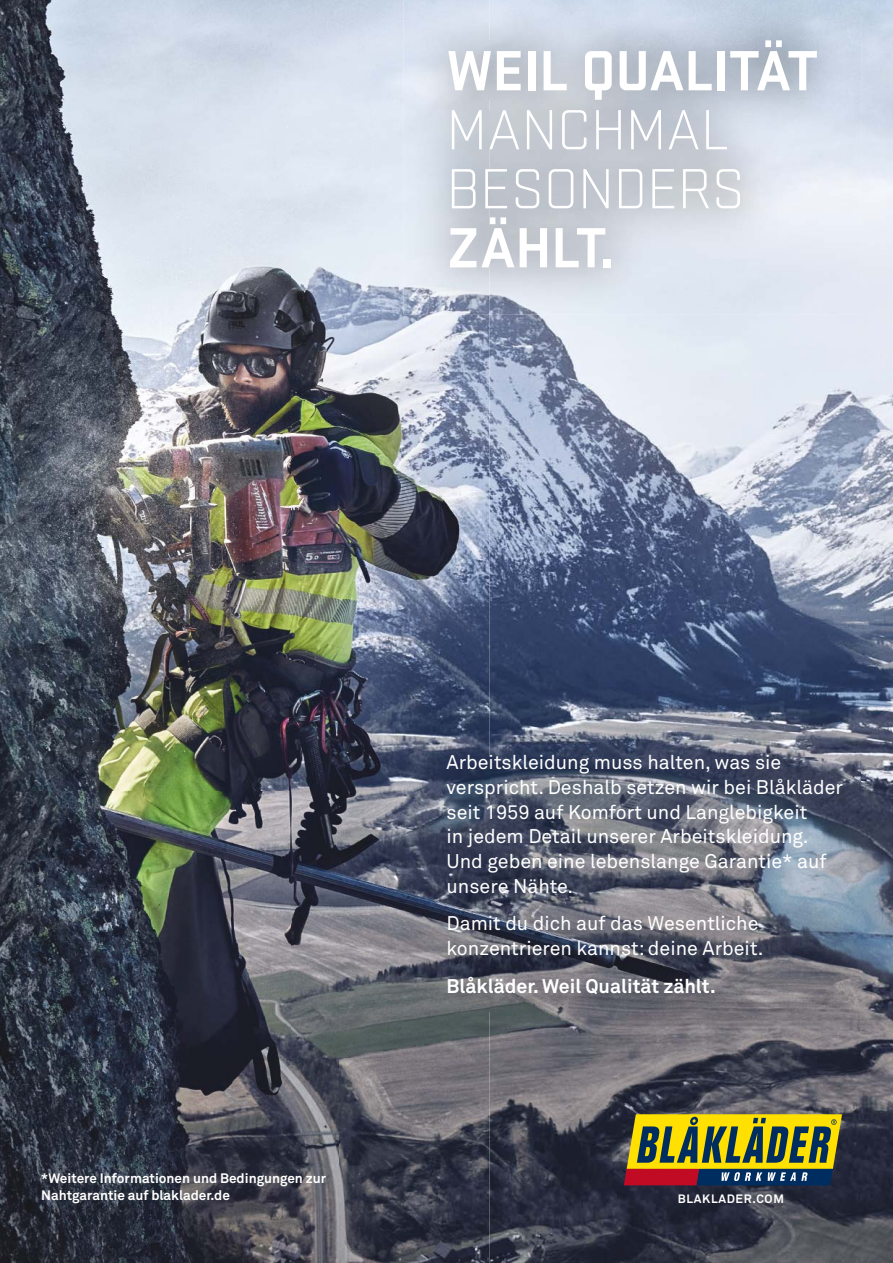
<style>
.page{position:relative;width:893px;height:1263px;background:#fff}
.page>*{position:absolute;margin:0;border:0;box-sizing:border-box;transform-origin:0 0}
.t1{font:700 58.95px "Stratum 1";letter-spacing:-.005em;color:#fff}
.t2{font:300 58.95px/58.9px "Stratum 1";letter-spacing:-.005em;color:#fff}
.t3{font:19.65px/24.8px "Akkurat Pro";color:#fff}
.t4{font:700 19.65px "Akkurat Pro";color:#fff}
.t5{font:700 13.5px/16.4px "Akkurat Pro";color:#fff}
.t6{font:700 12px "Akkurat Pro";letter-spacing:.055em;color:#fff}
</style>
<div class="page">
<img style="left:489px;top:0;width:404px;height:1263px">
<img style="left:440px;top:0;width:421px;height:315px">
<img style="left:489px;top:40px;width:329px;height:60px">
<img style="left:489px;top:110px;width:241px;height:39px">
<img style="left:489px;top:169px;width:256px;height:39px">
<img style="left:489px;top:217px;width:122px;height:50px">
<img style="left:0;top:0;width:440px;height:1263px">
<img style="left:439px;top:315px;width:50px;height:948px">
<img style="left:448px;top:40px;width:41px;height:60px">
<img style="left:452px;top:110px;width:37px;height:39px">
<img style="left:452px;top:169px;width:37px;height:39px">
<img style="left:450px;top:217px;width:39px;height:50px">
<img style="left:450px;top:757px;width:411px;height:254px">
<svg style="left:624px;top:1114px;width:218px;height:71px;background:#8b8030"></svg>
<h1 class="t1" style="left:446px;top:30px;width:373px">WEIL QUALITÄT</h1>
<h1 class="t2" style="left:446px;top:99px;width:300px">MANCHMAL<br>BESONDERS</h1>
<h1 class="t1" style="left:446px;top:207px;width:170px">ZÄHLT.</h1>
<p class="t5" style="left:41px;top:1170px;width:286px">*Weitere Informationen und Bedingungen zur<br>Nahtgarantie auf blaklader.de</p>
<p class="t3" style="left:446px;top:750px;width:398px">Arbeitskleidung muss halten, was sie verspricht. Deshalb setzen wir bei Blåkläder seit 1959 auf Komfort und Langlebigkeit<br>in jedem Detail unserer Arbeitskleidung.<br>Und geben eine lebenslange Garantie* auf unsere Nähte.</p>
<p class="t3" style="left:446px;top:911px;width:319px">Damit du dich auf das Wesentliche konzentrieren kannst: deine Arbeit.</p>
<p class="t4" style="left:446px;top:973px;width:271px">Blåkläder. Weil Qualität zählt.</p>
<p class="t6" style="left:678px;top:1191px;width:108px">BLAKLADER.COM</p>
</div>
